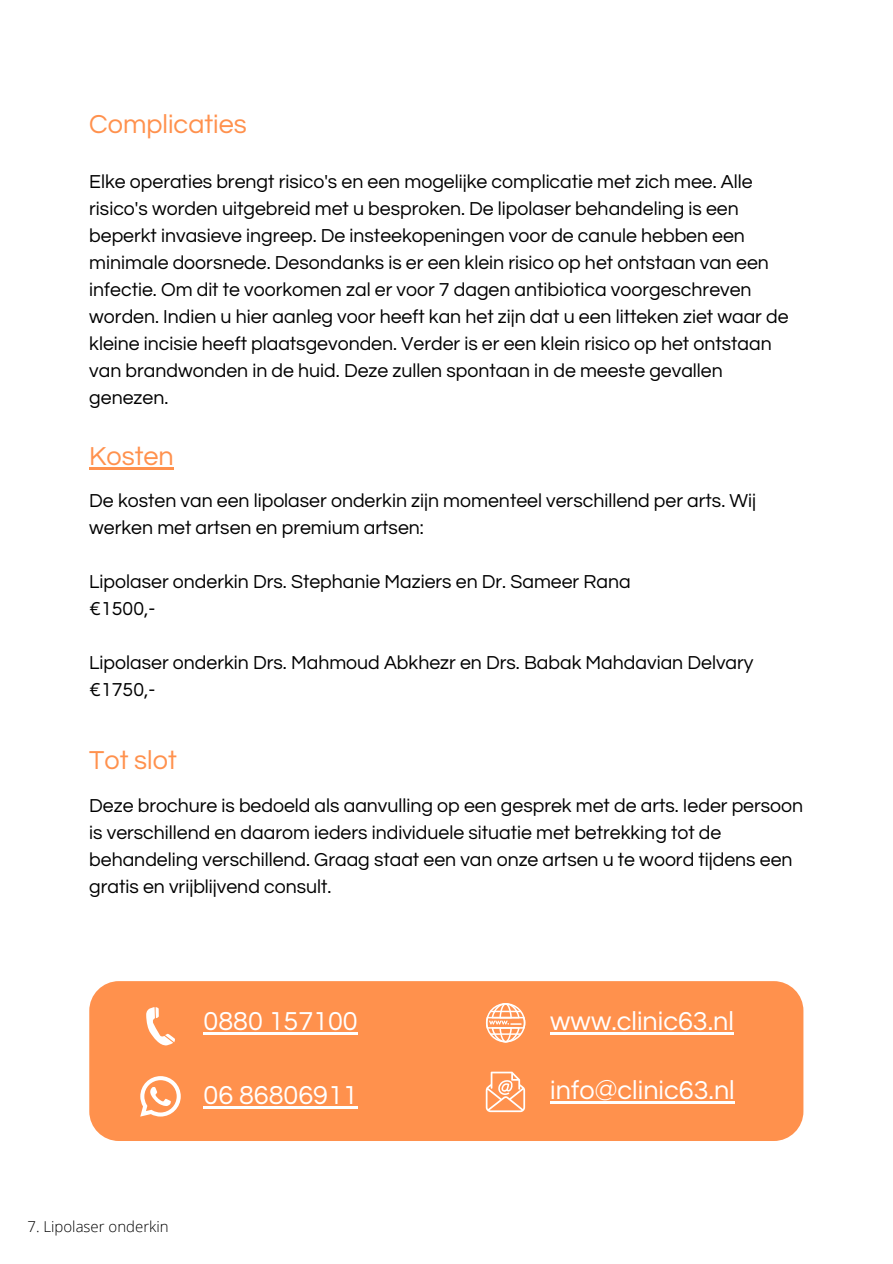
<style>
.page{position:relative;width:893px;height:1264px;background:#fff}
.page>*{position:absolute;margin:0;border:0;box-sizing:border-box;transform-origin:0 0}
.t1{font:27px "Questrial";color:#fff}
.t2{font:27px "Questrial";color:#ff914d}
.t3{font:19.5px/27px "Questrial";color:#000}
.t4{font:300 15px "Open Sans";color:#000}
</style>
<div class="page">
<div style="left:89px;top:981px;width:714px;height:159px;background:#ff914d;border-radius:30px"></div>
<svg style="left:146px;top:1007px;width:29px;height:39px"></svg>
<svg style="left:140px;top:1076px;width:41px;height:40px"></svg>
<svg style="left:486px;top:1003px;width:39px;height:39px"></svg>
<svg style="left:485px;top:1071px;width:40px;height:41px"></svg>
<hr style="left:89px;top:467px;width:85px;height:2px;background:#ff914d">
<hr style="left:203px;top:1105px;width:155px;height:3px;background:#fff">
<hr style="left:203px;top:1032px;width:155px;height:2px;background:#fff">
<hr style="left:550px;top:1032px;width:184px;height:2px;background:#fff">
<hr style="left:550px;top:1101px;width:184px;height:2px;background:#fff">
<p class="t2" style="left:89px;top:111px;width:159px">Complicaties</p>
<p class="t3" style="left:89px;top:169px;width:700px">Elke operaties brengt risico's en een mogelijke complicatie met zich mee. Alle risico's worden uitgebreid met u besproken. De lipolaser behandeling is een beperkt invasieve ingreep. De insteekopeningen voor de canule hebben een minimale doorsnede. Desondanks is er een klein risico op het ontstaan van een infectie. Om dit te voorkomen zal er voor 7 dagen antibiotica voorgeschreven worden. Indien u hier aanleg voor heeft kan het zijn dat u een litteken ziet waar de kleine incisie heeft plaatsgevonden. Verder is er een klein risico op het ontstaan van brandwonden in de huid. Deze zullen spontaan in de meeste gevallen genezen.</p>
<p class="t2" style="left:89px;top:442px;width:86px">Kosten</p>
<p class="t3" style="left:89px;top:488px;width:668px">De kosten van een lipolaser onderkin zijn momenteel verschillend per arts. Wij werken met artsen en premium artsen:</p>
<p class="t3" style="left:89px;top:568px;width:543px">Lipolaser onderkin Drs. Stephanie Maziers en Dr. Sameer Rana</p>
<p class="t3" style="left:89px;top:595px;width:68px">€1500,-</p>
<p class="t3" style="left:89px;top:649px;width:665px">Lipolaser onderkin Drs. Mahmoud Abkhezr en Drs. Babak Mahdavian Delvary</p>
<p class="t3" style="left:89px;top:676px;width:68px">€1750,-</p>
<p class="t2" style="left:89px;top:747px;width:89px">Tot slot</p>
<p class="t3" style="left:89px;top:792px;width:715px">Deze brochure is bedoeld als aanvulling op een gesprek met de arts. Ieder persoon is verschillend en daarom ieders individuele situatie met betrekking tot de behandeling verschillend. Graag staat een van onze artsen u te woord tijdens een gratis en vrijblijvend consult.</p>
<p class="t1" style="left:203px;top:1007px;width:156px">0880 157100</p>
<p class="t1" style="left:203px;top:1081px;width:156px">06 86806911</p>
<p class="t4" style="left:27px;top:1215px;width:143px">7. Lipolaser onderkin</p>
<p class="t1" style="left:550px;top:1007px;width:185px">www.clinic63.nl</p>
<p class="t1" style="left:550px;top:1077px;width:186px">info@clinic63.nl</p>
</div>
